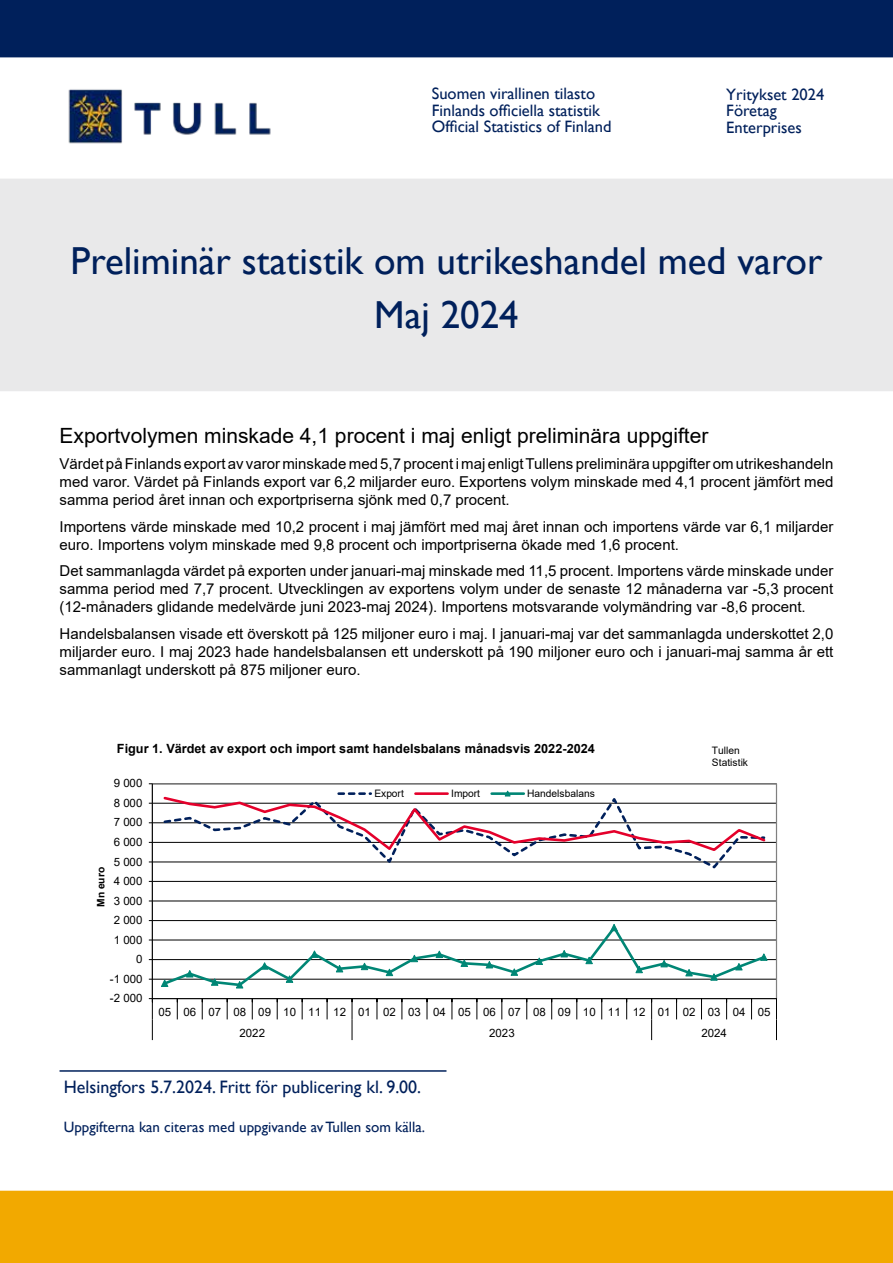
<style>
.page{position:relative;width:893px;height:1263px;background:#fff}
.page>*{position:absolute;margin:0;border:0;box-sizing:border-box;transform-origin:0 0}
.t1{font:39px/54px "Gill Sans";color:#00205b;text-align:center}
.t2{font:21px "Arial";color:#000}
.t3{font:18px "Gill Sans";color:#00205b}
.t4{font:16.5px/16.5px "Gill Sans";color:#00205b}
.t5{font:15px/18px "Arial";color:#000;text-align:justify}
.t6{font:15px "Gill Sans";color:#00205b}
.t7{font:700 12.75px "Arial";color:#000}
.t8{font:11.55px/20.7px "Arial";letter-spacing:.005em;color:#000}
.t9{font:10.2px/11.9px "Arial";letter-spacing:-.005em;color:#000}
.t10{font:700 10.2px "Arial";color:#000}
</style>
<div class="page">
<div style="left:0;top:179px;width:893px;height:212px;background:#e9e9ea"></div>
<div style="left:0;top:0;width:893px;height:57px;background:#00205b"></div>
<div style="left:0;top:1191px;width:893px;height:72px;background:#f2a900"></div>
<hr style="left:60px;top:1070px;width:386px;height:2px;background:#00205b">
<img style="left:68px;top:89px;width:203px;height:55px">
<hr style="left:152px;top:979px;width:624px;height:1px;background:#000">
<hr style="left:152px;top:959px;width:624px;height:1px;background:#000">
<hr style="left:152px;top:940px;width:624px;height:1px;background:#000">
<hr style="left:152px;top:920px;width:624px;height:1px;background:#000">
<hr style="left:152px;top:901px;width:624px;height:1px;background:#000">
<hr style="left:152px;top:881px;width:624px;height:1px;background:#000">
<hr style="left:152px;top:862px;width:624px;height:1px;background:#000">
<hr style="left:152px;top:842px;width:624px;height:1px;background:#000">
<hr style="left:152px;top:822px;width:624px;height:1px;background:#000">
<hr style="left:152px;top:803px;width:624px;height:1px;background:#000">
<hr style="left:152px;top:784px;width:1px;height:214px;background:#000">
<hr style="left:152px;top:998px;width:624px;height:1px;background:#000">
<svg style="left:177px;top:999px;width:1px;height:20px"></svg>
<svg style="left:202px;top:999px;width:1px;height:20px"></svg>
<svg style="left:227px;top:999px;width:1px;height:20px"></svg>
<svg style="left:252px;top:999px;width:1px;height:20px"></svg>
<svg style="left:277px;top:999px;width:1px;height:20px"></svg>
<svg style="left:302px;top:999px;width:1px;height:20px"></svg>
<svg style="left:327px;top:999px;width:1px;height:20px"></svg>
<svg style="left:377px;top:999px;width:1px;height:20px"></svg>
<svg style="left:402px;top:999px;width:1px;height:20px"></svg>
<svg style="left:427px;top:999px;width:1px;height:20px"></svg>
<svg style="left:452px;top:999px;width:1px;height:20px"></svg>
<svg style="left:477px;top:999px;width:1px;height:20px"></svg>
<svg style="left:502px;top:998px;width:1px;height:21px"></svg>
<svg style="left:526px;top:999px;width:1px;height:20px"></svg>
<svg style="left:551px;top:999px;width:1px;height:20px"></svg>
<svg style="left:577px;top:998px;width:1px;height:21px"></svg>
<svg style="left:601px;top:999px;width:1px;height:20px"></svg>
<svg style="left:626px;top:999px;width:1px;height:20px"></svg>
<svg style="left:676px;top:999px;width:1px;height:20px"></svg>
<svg style="left:701px;top:999px;width:1px;height:20px"></svg>
<svg style="left:726px;top:999px;width:1px;height:20px"></svg>
<svg style="left:751px;top:999px;width:1px;height:20px"></svg>
<svg style="left:149px;top:998px;width:4px;height:42px"></svg>
<svg style="left:352px;top:999px;width:1px;height:41px"></svg>
<svg style="left:651px;top:999px;width:1px;height:41px"></svg>
<svg style="left:776px;top:998px;width:1px;height:42px"></svg>
<svg style="left:162px;top:853px;width:605px;height:16px"></svg>
<svg style="left:160px;top:924px;width:609px;height:65px"></svg>
<svg style="left:162px;top:790px;width:605px;height:63px"></svg>
<p class="t4" style="left:432px;top:86px;width:181px">Suomen virallinen tilasto<br>Finlands officiella statistik<br>Official Statistics of Finland</p>
<p class="t4" style="left:726px;top:86px;width:100px">Yritykset 2024<br>Företag<br>Enterprises</p>
<h1 class="t1" style="left:70px;top:234px;width:753px">Preliminär statistik om utrikeshandel med varor<br>Maj 2024</h1>
<h2 class="t2" style="left:60px;top:421px;width:650px">Exportvolymen minskade 4,1 procent i maj enligt preliminära uppgifter</h2>
<p class="t5" style="left:60px;top:455px;width:775px">Värdet på Finlands export av varor minskade med 5,7 procent i maj enligt Tullens preliminära uppgifter om utrikeshandeln med varor. Värdet på Finlands export var 6,2 miljarder euro. Exportens volym minskade med 4,1 procent jämfört med samma period året innan och exportpriserna sjönk med 0,7 procent.</p>
<p class="t5" style="left:60px;top:517px;width:775px">Importens värde minskade med 10,2 procent i maj jämfört med maj året innan och importens värde var 6,1 miljarder euro. Importens volym minskade med 9,8 procent och importpriserna ökade med 1,6 procent.</p>
<p class="t5" style="left:60px;top:562px;width:775px">Det sammanlagda värdet på exporten under januari-maj minskade med 11,5 procent. Importens värde minskade under samma period med 7,7 procent. Utvecklingen av exportens volym under de senaste 12 månaderna var -5,3 procent (12-månaders glidande medelvärde juni 2023-maj 2024). Importens motsvarande volymändring var -8,6 procent.</p>
<p class="t5" style="left:60px;top:624px;width:775px">Handelsbalansen visade ett överskott på 125 miljoner euro i maj. I januari-maj var det sammanlagda underskottet 2,0 miljarder euro. I maj 2023 hade handelsbalansen ett underskott på 190 miljoner euro och i januari-maj samma år ett sammanlagt underskott på 875 miljoner euro.</p>
<p class="t7" style="left:117px;top:739px;width:479px">Figur 1. Värdet av export och import samt handelsbalans månadsvis 2022-2024</p>
<p class="t9" style="left:374px;top:787px;width:31px">Export</p>
<p class="t9" style="left:451px;top:787px;width:30px">Import</p>
<p class="t9" style="left:527px;top:787px;width:69px">Handelsbalans</p>
<p class="t8" style="left:114px;top:773px;width:30px">9 000</p>
<p class="t8" style="left:114px;top:792px;width:30px">8 000</p>
<p class="t8" style="left:114px;top:812px;width:30px">7 000</p>
<p class="t10" style="left:94px;top:907px;width:41px;rotate:-90deg">Mn euro</p>
<p class="t8" style="left:114px;top:831px;width:30px">6 000</p>
<p class="t8" style="left:114px;top:851px;width:30px">5 000</p>
<p class="t8" style="left:114px;top:870px;width:30px">4 000</p>
<p class="t8" style="left:114px;top:890px;width:30px">3 000</p>
<p class="t8" style="left:114px;top:910px;width:30px">2 000</p>
<p class="t8" style="left:114px;top:929px;width:30px">1 000</p>
<p class="t8" style="left:136px;top:949px;width:8px">0</p>
<p class="t8" style="left:110px;top:968px;width:34px">-1 000</p>
<p class="t8" style="left:110px;top:988px;width:34px">-2 000</p>
<p class="t9" style="left:712px;top:745px;width:38px">Tullen<br>Statistik</p>
<p class="t8" style="left:240px;top:1001px;width:532px;text-indent:-81px">05 06 07 08 09 10 11 12 01 02 03 04 05 06 07 08 09 10 11 12 01 02 03 04 05<br>2022</p>
<p class="t8" style="left:489px;top:1022px;width:27px">2023</p>
<p class="t8" style="left:701px;top:1022px;width:27px">2024</p>
<p class="t3" style="left:64px;top:1076px;width:359px">Helsingfors 5.7.2024. Fritt för publicering kl. 9.00.</p>
<p class="t6" style="left:64px;top:1118px;width:363px">Uppgifterna kan citeras med uppgivande av Tullen som källa.</p>
</div>
